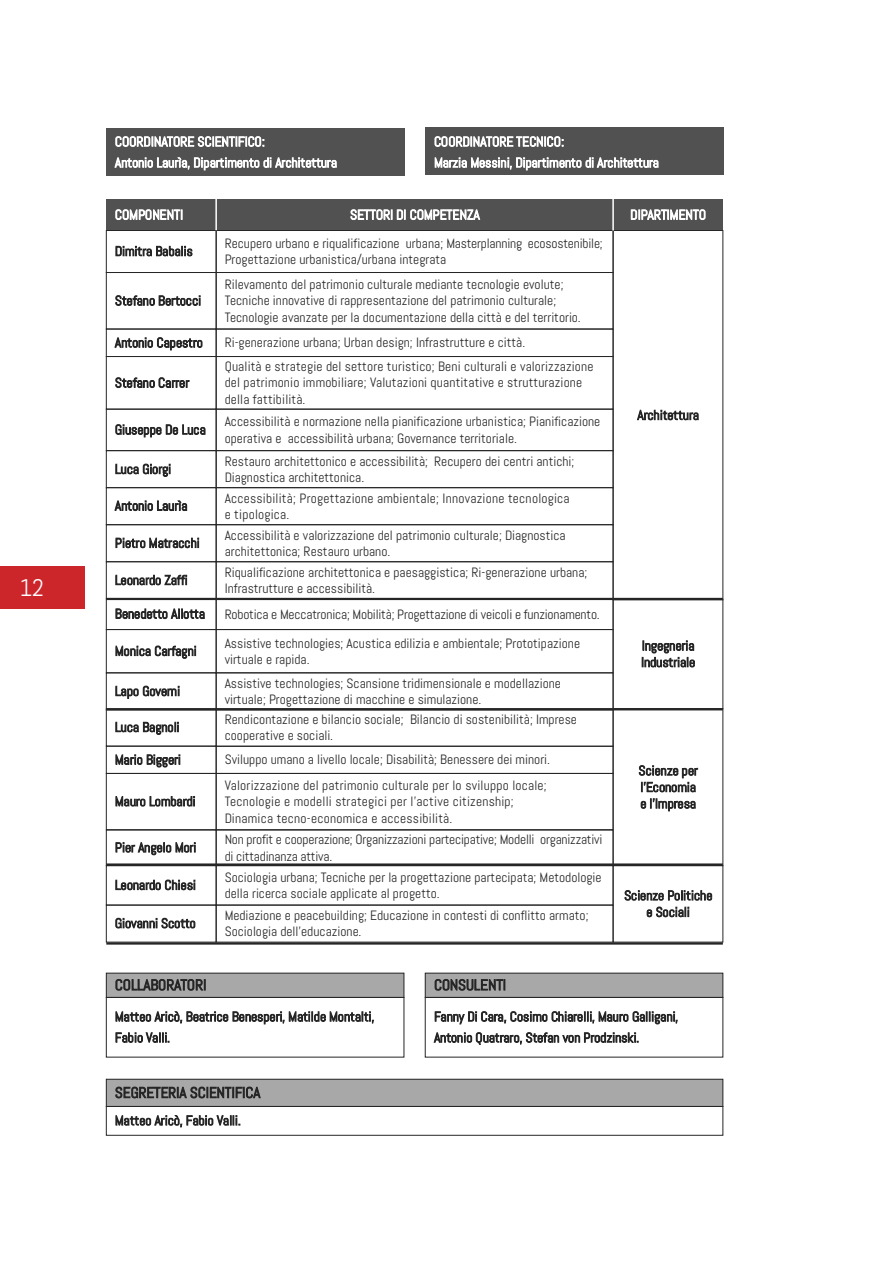
<style>
.page{position:relative;width:893px;height:1263px;background:#fff}
.page>*{position:absolute;margin:0;border:0;box-sizing:border-box;transform-origin:0 0}
.t1{font:24px "Abel";color:#fff}
.t2{font:15px "Abel";color:#272627}
.t3{font:13.5px/16.5px "Abel";color:#272627}
.t4{font:13.5px/21px "Abel";color:#fff}
</style>
<div class="page">
<div style="left:0;top:567px;width:85px;height:42px;background:#cc262b"></div>
<div style="left:106px;top:128px;width:299px;height:48px;background:#525152"></div>
<div style="left:425px;top:128px;width:299px;height:47px;background:#525152"></div>
<div style="left:106px;top:199px;width:110px;height:32px;background:#525152"></div>
<div style="left:216px;top:199px;width:397px;height:32px;background:#525152"></div>
<div style="left:613px;top:199px;width:110px;height:32px;background:#525152"></div>
<div style="left:106px;top:272px;width:110px;height:57px;border:1px solid #272627"></div>
<div style="left:216px;top:272px;width:397px;height:57px;border:1px solid #272627"></div>
<div style="left:106px;top:230px;width:110px;height:42px;border:1px solid #272627"></div>
<div style="left:216px;top:230px;width:397px;height:42px;border:1px solid #272627"></div>
<div style="left:613px;top:230px;width:110px;height:370px;border:1px solid #272627"></div>
<div style="left:106px;top:329px;width:110px;height:27px;border:1px solid #272627"></div>
<div style="left:216px;top:329px;width:397px;height:27px;border:1px solid #272627"></div>
<div style="left:106px;top:356px;width:110px;height:53px;border:1px solid #272627"></div>
<div style="left:216px;top:356px;width:397px;height:53px;border:1px solid #272627"></div>
<div style="left:106px;top:409px;width:110px;height:42px;border:1px solid #272627"></div>
<div style="left:216px;top:409px;width:397px;height:42px;border:1px solid #272627"></div>
<div style="left:106px;top:451px;width:110px;height:37px;border:1px solid #272627"></div>
<div style="left:216px;top:451px;width:397px;height:37px;border:1px solid #272627"></div>
<div style="left:106px;top:488px;width:110px;height:37px;border:1px solid #272627"></div>
<div style="left:216px;top:488px;width:397px;height:37px;border:1px solid #272627"></div>
<div style="left:106px;top:525px;width:110px;height:37px;border:1px solid #272627"></div>
<div style="left:216px;top:525px;width:397px;height:37px;border:1px solid #272627"></div>
<div style="left:106px;top:629px;width:110px;height:44px;border:1px solid #272627"></div>
<div style="left:216px;top:629px;width:397px;height:44px;border:1px solid #272627"></div>
<div style="left:613px;top:599px;width:110px;height:110px;border:1px solid #272627"></div>
<div style="left:613px;top:709px;width:110px;height:157px;border:1px solid #272627"></div>
<div style="left:106px;top:746px;width:110px;height:27px;border:1px solid #272627"></div>
<div style="left:216px;top:746px;width:397px;height:27px;border:1px solid #272627"></div>
<div style="left:106px;top:773px;width:110px;height:57px;border:1px solid #272627"></div>
<div style="left:216px;top:773px;width:397px;height:57px;border:1px solid #272627"></div>
<div style="left:106px;top:905px;width:110px;height:37px;border:1px solid #272627"></div>
<div style="left:216px;top:905px;width:397px;height:37px;border:1px solid #272627"></div>
<hr style="left:106px;top:598px;width:617px;height:2px;background:#272627">
<hr style="left:106px;top:708px;width:617px;height:2px;background:#272627">
<hr style="left:106px;top:863px;width:617px;height:3px;background:#272627">
<hr style="left:106px;top:942px;width:617px;height:3px;background:#272627">
<hr style="left:215px;top:196px;width:2px;height:34px;background:#fff">
<hr style="left:612px;top:195px;width:2px;height:36px;background:#fff">
<div style="left:106px;top:973px;width:298px;height:24px;background:#a9a8a9"></div>
<div style="left:106px;top:973px;width:298px;height:24px;border:1px solid #272627"></div>
<div style="left:425px;top:973px;width:298px;height:24px;background:#a9a8a9"></div>
<div style="left:425px;top:973px;width:298px;height:24px;border:1px solid #272627"></div>
<div style="left:106px;top:997px;width:298px;height:60px;border:1px solid #272627"></div>
<div style="left:106px;top:1079px;width:617px;height:27px;background:#a9a8a9"></div>
<div style="left:106px;top:1079px;width:617px;height:27px;border:1px solid #272627"></div>
<div style="left:106px;top:1106px;width:617px;height:29px;border:1px solid #272627"></div>
<div style="left:425px;top:997px;width:298px;height:60px;border:1px solid #272627"></div>
<h1 class="t1" style="left:20px;top:574px;width:26px">12</h1>
<p class="t4" style="left:115px;top:131px;width:224px">COORDINATORE SCIENTIFICO:<br>Antonio Laurìa, Dipartimento di Architettura</p>
<p class="t4" style="left:434px;top:131px;width:226px">COORDINATORE TECNICO:<br>Marzia Messini, Dipartimento di Architettura</p>
<p class="t4" style="left:115px;top:204px;width:70px">COMPONENTI</p>
<p class="t4" style="left:350px;top:204px;width:131px">SETTORI DI COMPETENZA</p>
<p class="t4" style="left:630px;top:204px;width:77px">DIPARTIMENTO</p>
<p class="t3" style="left:115px;top:243px;width:79px">Dimitra Babalis</p>
<p class="t3" style="left:225px;top:235px;width:380px">Recupero urbano e riqualificazione urbana; Masterplanning ecosostenibile;<br>Progettazione urbanistica/urbana integrata</p>
<p class="t3" style="left:115px;top:292px;width:88px">Stefano Bertocci</p>
<p class="t3" style="left:225px;top:276px;width:358px">Rilevamento del patrimonio culturale mediante tecnologie evolute;<br>Tecniche innovative di rappresentazione del patrimonio culturale;<br>Tecnologie avanzate per la documentazione della città e del territorio.</p>
<p class="t3" style="left:115px;top:334px;width:89px">Antonio Capestro</p>
<p class="t3" style="left:225px;top:334px;width:302px">Ri-generazione urbana; Urban design; Infrastrutture e città.</p>
<p class="t3" style="left:115px;top:374px;width:76px">Stefano Carrer</p>
<p class="t3" style="left:225px;top:358px;width:370px">Qualità e strategie del settore turistico; Beni culturali e valorizzazione del patrimonio immobiliare; Valutazioni quantitative e strutturazione della fattibilità.</p>
<p class="t3" style="left:115px;top:421px;width:92px">Giuseppe De Luca</p>
<p class="t3" style="left:225px;top:413px;width:377px">Accessibilità e normazione nella pianificazione urbanistica; Pianificazione operativa e accessibilità urbana; Governance territoriale.</p>
<p class="t3" style="left:115px;top:461px;width:58px">Luca Giorgi</p>
<p class="t3" style="left:225px;top:453px;width:351px">Restauro architettonico e accessibilità; Recupero dei centri antichi;<br>Diagnostica architettonica.</p>
<p class="t3" style="left:115px;top:497px;width:74px">Antonio Laurìa</p>
<p class="t3" style="left:225px;top:490px;width:346px">Accessibilità; Progettazione ambientale; Innovazione tecnologica e tipologica.</p>
<p class="t3" style="left:115px;top:535px;width:86px">Pietro Matracchi</p>
<p class="t3" style="left:225px;top:527px;width:342px">Accessibilità e valorizzazione del patrimonio culturale; Diagnostica architettonica; Restauro urbano.</p>
<p class="t3" style="left:115px;top:572px;width:74px">Leonardo Zaffi</p>
<p class="t3" style="left:225px;top:564px;width:364px">Riqualificazione architettonica e paesaggistica; Ri-generazione urbana;<br>Infrastrutture e accessibilità.</p>
<p class="t3" style="left:115px;top:605px;width:92px">Benedetto Allotta</p>
<p class="t3" style="left:225px;top:606px;width:377px">Robotica e Meccatronica; Mobilità; Progettazione di veicoli e funzionamento.</p>
<p class="t3" style="left:115px;top:643px;width:83px">Monica Carfagni</p>
<p class="t3" style="left:225px;top:635px;width:357px">Assistive technologies; Acustica edilizia e ambientale; Prototipazione virtuale e rapida.</p>
<p class="t3" style="left:115px;top:683px;width:67px">Lapo Governi</p>
<p class="t3" style="left:225px;top:675px;width:338px">Assistive technologies; Scansione tridimensionale e modellazione virtuale; Progettazione di macchine e simulazione.</p>
<p class="t3" style="left:115px;top:719px;width:66px">Luca Bagnoli</p>
<p class="t3" style="left:225px;top:711px;width:354px">Rendicontazione e bilancio sociale; Bilancio di sostenibilità; Imprese cooperative e sociali.</p>
<p class="t3" style="left:115px;top:751px;width:67px">Mario Biggeri</p>
<p class="t3" style="left:225px;top:751px;width:327px">Sviluppo umano a livello locale; Disabilità; Benessere dei minori.</p>
<p class="t3" style="left:115px;top:793px;width:82px">Mauro Lombardi</p>
<p class="t3" style="left:225px;top:777px;width:324px">Valorizzazione del patrimonio culturale per lo sviluppo locale;<br>Tecnologie e modelli strategici per l’active citizenship;<br>Dinamica tecno-economica e accessibilità.</p>
<p class="t3" style="left:115px;top:839px;width:83px">Pier Angelo Mori</p>
<p class="t3" style="left:225px;top:831px;width:379px">Non profit e cooperazione; Organizzazioni partecipative; Modelli organizzativi di cittadinanza attiva.</p>
<p class="t3" style="left:115px;top:877px;width:82px">Leonardo Chiesi</p>
<p class="t3" style="left:225px;top:869px;width:379px">Sociologia urbana; Tecniche per la progettazione partecipata; Metodologie della ricerca sociale applicate al progetto.</p>
<p class="t3" style="left:115px;top:915px;width:82px">Giovanni Scotto</p>
<p class="t3" style="left:225px;top:907px;width:365px">Mediazione e peacebuilding; Educazione in contesti di conflitto armato;<br>Sociologia dell'educazione.</p>
<p class="t3" style="left:637px;top:407px;width:63px">Architettura</p>
<p class="t3" style="left:641px;top:637px;width:56px">Ingegneria<br>Industriale</p>
<p class="t3" style="left:638px;top:762px;width:61px">Scienze per l’Economia e l’Impresa</p>
<p class="t3" style="left:624px;top:887px;width:90px;text-align:center">Scienze Politiche e Sociali</p>
<p class="t2" style="left:115px;top:976px;width:93px">COLLABORATORI</p>
<p class="t2" style="left:434px;top:976px;width:73px">CONSULENTI</p>
<p class="t3" style="left:115px;top:1006px;width:261px;line-height:21px">Matteo Aricò, Beatrice Benesperi, Matilde Montalti,<br>Fabio Valli.</p>
<p class="t3" style="left:434px;top:1006px;width:246px;line-height:21px">Fanny Di Cara, Cosimo Chiarelli, Mauro Galligani,<br>Antonio Quatraro, Stefan von Prodzinski.</p>
<p class="t2" style="left:115px;top:1084px;width:147px">SEGRETERIA SCIENTIFICA</p>
<p class="t3" style="left:115px;top:1112px;width:127px">Matteo Aricò, Fabio Valli.</p>
</div>
